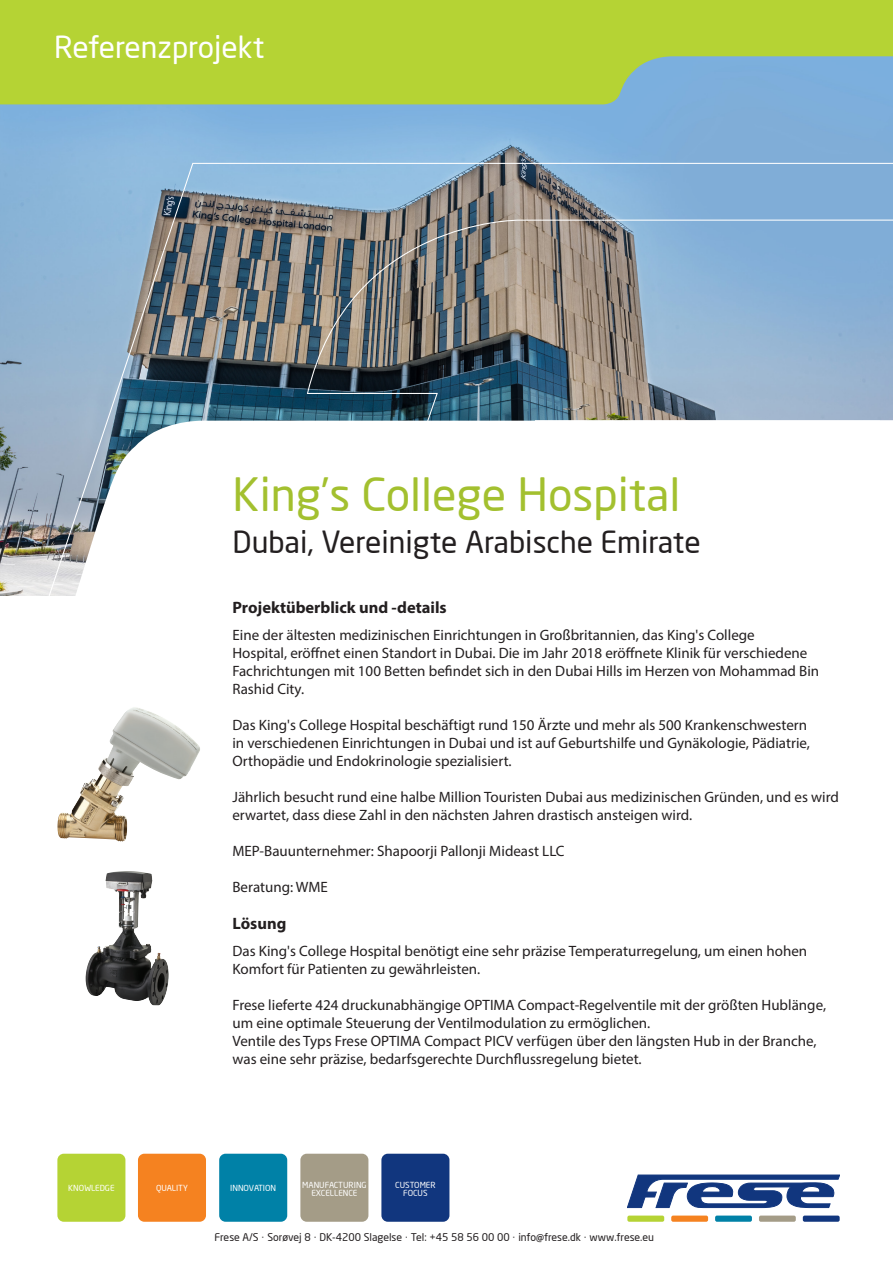
<style>
.page{position:relative;width:893px;height:1263px;background:#fff}
.page>*{position:absolute;margin:0;border:0;box-sizing:border-box;transform-origin:0 0}
.Overskrift_-_Farvet{font:45px "Neo Sans";color:#a3c02f}
.Overskrift_-_sort{font:30px "Neo Sans";color:#231f20}
.Reference_Projekt{font:30px "Neo Sans";color:#fff}
.Underoverskrift_sort{font:700 16.5px "Myriad Pro";color:#231f20}
.Brødtekst{font:15px/18px "Myriad Pro";color:#231f20}
.Kontakt_oplysninger{font:10.5px "Neo Sans";color:#231f20}
.t1{font:8.25px/8.4px "Neo Sans";color:#fff;text-align:center}
.s1{font-family:"Arial"}
</style>
<div class="page">
<img style="left:0;top:104px;width:893px;height:491px">
<img style="left:46px;top:163px;width:847px;height:258px">
<svg style="left:0;top:0;width:893px;height:104px;background:#adce4a"></svg>
<svg style="left:5px;top:421px;width:530px;height:175px"></svg>
<svg style="left:535px;top:421px;width:358px;height:174px"></svg>
<div style="left:627px;top:1215px;width:37px;height:7px;background:#b5d334;border-radius:2px"></div>
<div style="left:671px;top:1215px;width:37px;height:7px;background:#f58220;border-radius:2px"></div>
<div style="left:715px;top:1215px;width:37px;height:7px;background:#0081a7;border-radius:2px"></div>
<div style="left:759px;top:1215px;width:37px;height:7px;background:#a49c87;border-radius:2px"></div>
<div style="left:803px;top:1215px;width:37px;height:7px;background:#11367e;border-radius:2px"></div>
<svg style="left:627px;top:1175px;width:213px;height:33px"></svg>
<div style="left:57px;top:1154px;width:68px;height:68px;background:#b5d334;border-radius:6px"></div>
<div style="left:381px;top:1154px;width:68px;height:68px;background:#11367e;border-radius:6px"></div>
<div style="left:138px;top:1154px;width:68px;height:68px;background:#f58220;border-radius:6px"></div>
<div style="left:219px;top:1154px;width:68px;height:68px;background:#0081a7;border-radius:6px"></div>
<div style="left:300px;top:1154px;width:68px;height:68px;background:#a49c87;border-radius:6px"></div>
<img style="left:57px;top:707px;width:126px;height:134px">
<img style="left:86px;top:871px;width:73px;height:134px">
<p class="Reference_Projekt" style="left:54px;top:29px;width:212px">Referenzprojekt</p>
<p class="Overskrift_-_Farvet" style="left:232px;top:467px;width:450px">King’s College Hospital</p>
<p class="Overskrift_-_sort" style="left:232px;top:523px;width:470px">Dubai, Vereinigte Arabische Emirate</p>
<p class="Underoverskrift_sort" style="left:232px;top:597px;width:216px">Projektüberblick und -details</p>
<p class="Brødtekst" style="left:232px;top:625px;width:588px">Eine der ältesten medizinischen Einrichtungen in Großbritannien, das King's College<br>Hospital, eröffnet einen Standort in Dubai. Die im Jahr 2018 eröffnete Klinik für verschiedene Fachrichtungen mit 100 Betten befindet sich in den Dubai Hills im Herzen von Mohammad Bin Rashid City.</p>
<p class="Brødtekst" style="left:232px;top:715px;width:579px">Das King's College Hospital beschäftigt rund 150 Ärzte und mehr als 500 Krankenschwestern in verschiedenen Einrichtungen in Dubai und ist auf Geburtshilfe und Gynäkologie, Pädiatrie,<br>Orthopädie und Endokrinologie spezialisiert.</p>
<p class="Brødtekst" style="left:232px;top:787px;width:608px">Jährlich besucht rund eine halbe Million Touristen Dubai aus medizinischen Gründen, und es wird erwartet, dass diese Zahl in den nächsten Jahren drastisch ansteigen wird.</p>
<p class="Brødtekst" style="left:232px;top:841px;width:334px">MEP-Bauunternehmer: Shapoorji Pallonji Mideast LLC</p>
<p class="Brødtekst" style="left:232px;top:877px;width:97px">Beratung: WME</p>
<p class="Underoverskrift_sort" style="left:232px;top:913px;width:55px">Lösung</p>
<p class="Brødtekst" style="left:232px;top:942px;width:576px">Das King's College Hospital benötigt eine sehr präzise Temperaturregelung, um einen hohen<br>Komfort für Patienten zu gewährleisten.</p>
<p class="Brødtekst" style="left:232px;top:996px;width:595px">Frese lieferte 424 druckunabhängige OPTIMA Compact-Regelventile mit der größten Hublänge, um eine optimale Steuerung der Ventilmodulation zu ermöglichen.</p>
<p class="Brødtekst" style="left:232px;top:1032px;width:585px">Ventile des Typs Frese OPTIMA Compact PICV verfügen über den längsten Hub in der Branche, was eine sehr präzise, bedarfsgerechte Durchflussregelung bietet.</p>
<p class="t1" style="left:68px;top:1183px;width:48px">KNOWLEDGE</p>
<p class="t1" style="left:395px;top:1180px;width:42px">CUSTOMER<br>FOCUS</p>
<p class="t1" style="left:156px;top:1183px;width:33px">QUALITY</p>
<p class="t1" style="left:230px;top:1183px;width:48px">INNOVATION</p>
<p class="t1" style="left:302px;top:1180px;width:66px">MANUFACTURING<br>EXCELLENCE</p>
<p class="Kontakt_oplysninger" style="left:215px;top:1231px;width:441px">Frese A/S <span class="s1">·</span> Sorøvej 8 <span class="s1">·</span> DK-4200 Slagelse <span class="s1">·</span> Tel: +45 58 56 00 00 <span class="s1">·</span> info@frese.dk <span class="s1">·</span> www.frese.eu</p>
</div>
